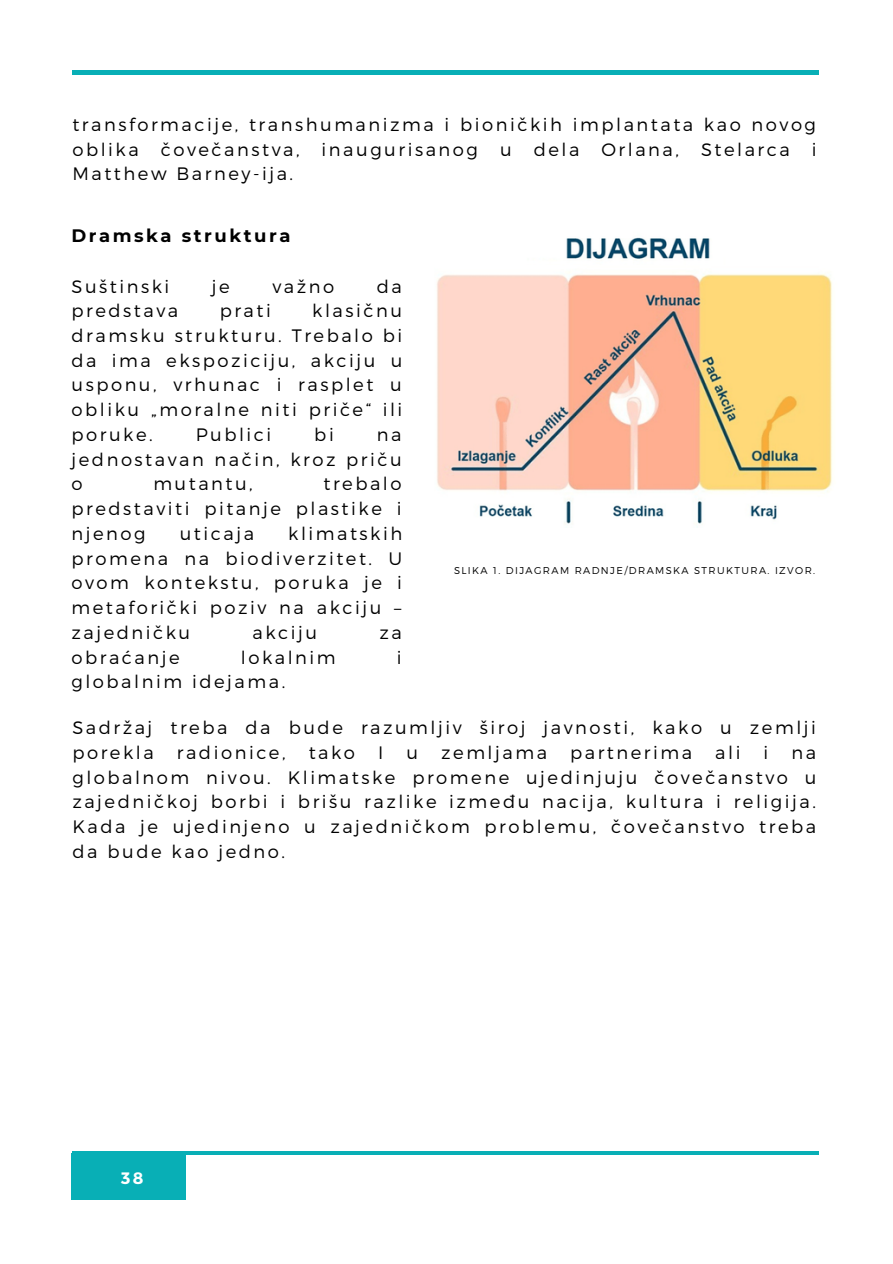
<style>
.page{position:relative;width:893px;height:1264px;background:#fff}
.page>*{position:absolute;margin:0;border:0;box-sizing:border-box;transform-origin:0 0}
.t1{font:300 18px/24.8px "Montserrat";letter-spacing:.14em;color:#000;text-align:justify}
.t2{font:700 18px "Montserrat";letter-spacing:.14em;color:#000}
.t3{font:700 16.5px "Montserrat";color:#fff}
.t4{font:300 9.9px "Montserrat";letter-spacing:.14em;color:#000}
</style>
<div class="page">
<hr style="left:72px;top:71px;width:747px;height:3px;background:#08afb6">
<div style="left:71px;top:1153px;width:115px;height:46px;background:#08afb6"></div>
<hr style="left:72px;top:1151px;width:747px;height:3px;background:#08afb6">
<img style="left:437px;top:237px;width:395px;height:287px">
<p class="t1" style="left:72px;top:111px;width:745px">transformacije, transhumanizma i bioničkih implantata kao novog oblika čovečanstva, inaugurisanog u dela Orlana, Stelarca i Matthew Barney-ija.</p>
<p class="t2" style="left:71px;top:224px;width:220px">Dramska struktura</p>
<p class="t1" style="left:71px;top:273px;width:99px">Suštinski</p>
<p class="t1" style="left:212px;top:273px;width:19px">je</p>
<p class="t1" style="left:272px;top:273px;width:63px">važno</p>
<p class="t1" style="left:377px;top:273px;width:27px">da</p>
<p class="t1" style="left:71px;top:297px;width:108px">predstava</p>
<p class="t1" style="left:220px;top:297px;width:53px">prati</p>
<p class="t1" style="left:71px;top:297px;width:332px;text-indent:241px">klasičnu dramsku strukturu. Trebalo bi da ima ekspoziciju, akciju u usponu, vrhunac i rasplet u obliku „moralne niti priče“ ili poruke.</p>
<p class="t1" style="left:196px;top:421px;width:77px">Publici</p>
<p class="t1" style="left:314px;top:421px;width:21px">bi</p>
<p class="t1" style="left:71px;top:421px;width:332px;text-indent:305px">na jednostavan način, kroz priču o</p>
<p class="t1" style="left:71px;top:471px;width:331px;text-indent:252px">trebalo predstaviti pitanje plastike i njenog</p>
<p class="t1" style="left:153px;top:471px;width:101px">mutantu,</p>
<p class="t1" style="left:71px;top:520px;width:332px;text-indent:217px">klimatskih promena na biodiverzitet. U ovom kontekstu, poruka je i metaforički poziv na akciju – zajedničku</p>
<p class="t1" style="left:180px;top:520px;width:76px">uticaja</p>
<p class="t1" style="left:252px;top:619px;width:66px">akciju</p>
<p class="t1" style="left:379px;top:619px;width:24px">za</p>
<p class="t1" style="left:71px;top:644px;width:110px">obraćanje</p>
<p class="t1" style="left:241px;top:644px;width:96px">lokalnim</p>
<p class="t1" style="left:397px;top:644px;width:6px">i</p>
<p class="t1" style="left:71px;top:668px;width:215px">globalnim idejama.</p>
<p class="t4" style="left:454px;top:564px;width:363px">SLIKA 1. DIJAGRAM RADNJE/DRAMSKA STRUKTURA. IZVOR.</p>
<p class="t1" style="left:72px;top:714px;width:745px">Sadržaj treba da bude razumljiv široj javnosti, kako u zemlji porekla</p>
<p class="t1" style="left:177px;top:739px;width:110px">radionice,</p>
<p class="t1" style="left:308px;top:739px;width:48px">tako</p>
<p class="t1" style="left:378px;top:739px;width:7px">I</p>
<p class="t1" style="left:406px;top:739px;width:13px">u</p>
<p class="t1" style="left:441px;top:739px;width:107px">zemljama</p>
<p class="t1" style="left:570px;top:739px;width:123px">partnerima</p>
<p class="t1" style="left:715px;top:739px;width:27px">ali</p>
<p class="t1" style="left:763px;top:739px;width:6px">i</p>
<p class="t1" style="left:72px;top:739px;width:745px;text-indent:719px">na globalnom nivou. Klimatske promene ujedinjuju čovečanstvo u zajedničkoj borbi i brišu razlike između nacija, kultura i religija.<br>Kada je ujedinjeno u zajedničkom problemu, čovečanstvo treba da bude kao jedno.</p>
<p class="t3" style="left:121px;top:1167px;width:24px">38</p>
</div>
